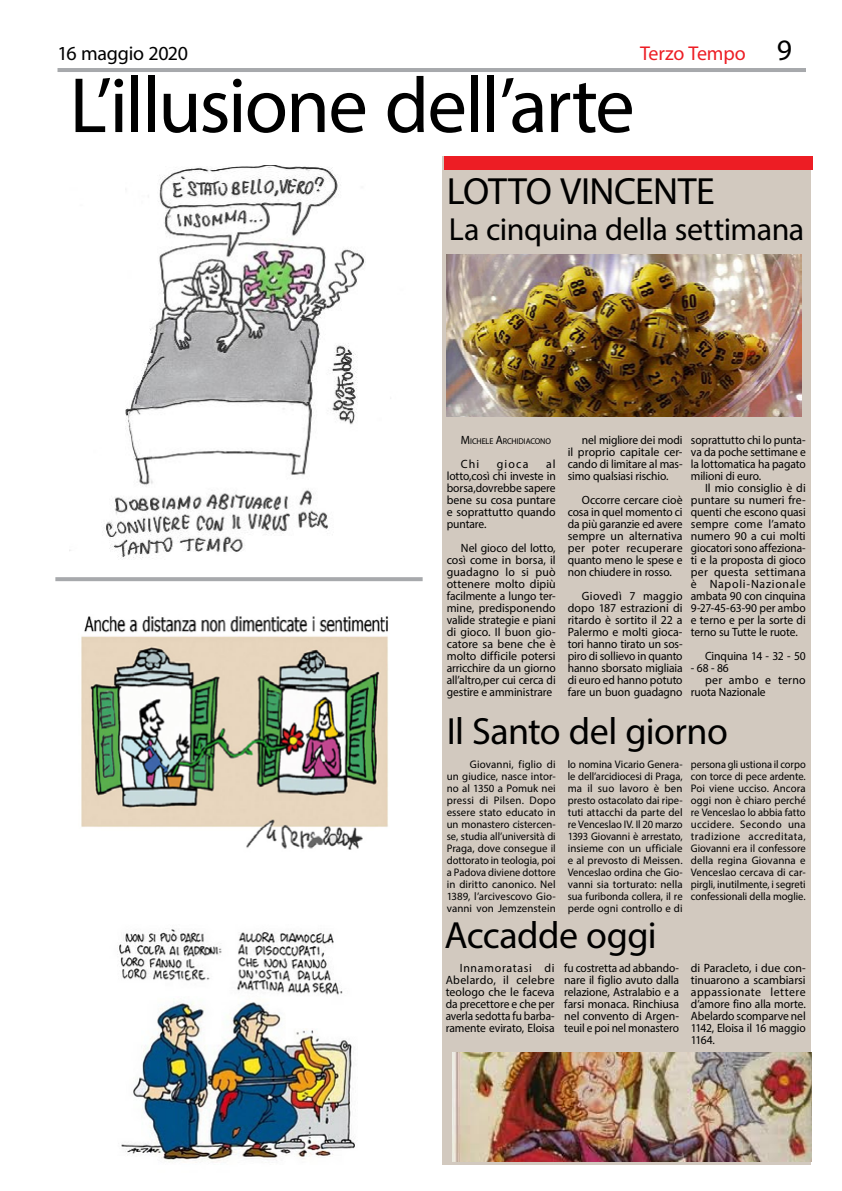
<style>
.page{position:relative;width:842px;height:1191px;background:#fff}
.page>*{position:absolute;margin:0;border:0;box-sizing:border-box;transform-origin:0 0}
.t1{font:79px "Myriad Pro";letter-spacing:-.03em;color:#000}
.t2{font:38px "Myriad Pro";letter-spacing:-.015em;color:#000}
.t3{font:32px "Myriad Pro";letter-spacing:-.015em;color:#000}
.t4{font:20px "Myriad Pro";letter-spacing:-.015em;color:#000}
.t5{font:20px "Myriad Pro";letter-spacing:-.01em;color:#ed1d24}
.t6{font:12px/12px "Myriad Pro";letter-spacing:-.01em;color:#000;text-align:justify}
.t7{font:12px/12px "Myriad Pro";letter-spacing:-.01em;color:#000;text-align:justify;scale:.96 1}
.t8{font:12px/12px "Myriad Pro";letter-spacing:-.01em;color:#000;text-align:justify;scale:.95 1}
.t9{font:12px "Myriad Pro";letter-spacing:.02em;color:#000}
.t10{font:11px/12px "Myriad Pro";color:#000;text-align:justify;scale:.96 1}
.t11{font:11px/12px "Myriad Pro";color:#000;text-align:justify;scale:.95 1}
.t12{font:11px/12px "Myriad Pro";color:#000;text-align:justify}
.t13{font:8.4px "Myriad Pro";letter-spacing:-.01em;color:#000;scale:.96 1}
.s1{font-size:29.7px;color:#000}
.s2{font-size:12px}
</style>
<div class="page">
<img style="left:81px;top:616px;width:307px;height:234px">
<img style="left:119px;top:929px;width:236px;height:234px">
<hr style="left:57px;top:68px;width:749px;height:4px;background:#a7a9ac">
<img style="left:69px;top:166px;width:322px;height:393px">
<svg style="left:55px;top:577px;width:368px;height:4px"></svg>
<div style="left:442px;top:156px;width:369px;height:1008px;background:#d2c9bf"></div>
<div style="left:444px;top:156px;width:369px;height:13px;background:#ed1d24"></div>
<img style="left:447px;top:254px;width:354px;height:162px">
<img style="left:452px;top:1052px;width:359px;height:109px">
<h3 class="t4" style="left:57px;top:41px;width:132px">16 maggio 2020</h3>
<h3 class="t5" style="left:640px;top:41px;width:153px">Terzo Tempo <span class="s1">9</span></h3>
<h1 class="t1" style="left:70px;top:57px;width:567px">L’illusione dell’arte</h1>
<h2 class="t2" style="left:447px;top:168px;width:270px">LOTTO VINCENTE</h2>
<h3 class="t3" style="left:449px;top:210px;width:357px">La cinquina della settimana</h3>
<p class="t13" style="left:461px;top:436px;width:95px"><span class="s2">M</span>ICHELE <span class="s2">A</span>RCHIDIACONO</p>
<p class="t6" style="left:461px;top:458px;width:20px">Chi</p>
<p class="t6" style="left:497px;top:458px;width:33px">gioca</p>
<p class="t6" style="left:447px;top:458px;width:111px;text-indent:99px">al lotto,così chi investe in borsa,dovrebbe sapere bene su cosa puntare e soprattutto quando puntare.</p>
<p class="t6" style="left:447px;top:542px;width:110px;text-indent:14px">Nel gioco del lotto, così come in borsa, il guadagno lo si può ottenere molto dipiù facilmente a lungo ter&shy;mine, predisponendo valide strategie e piani di gioco. Il buon gio&shy;catore sa bene che è molto difficile potersi arricchire da un giorno all’altro,per cui cerca di gestire e amministrare</p>
<p class="t7" style="left:568px;top:434px;width:121px;text-indent:14px">nel migliore dei modi il proprio capitale cer&shy;cando di limitare al mas&shy;simo qualsiasi rischio.</p>
<p class="t6" style="left:568px;top:494px;width:116px;text-indent:14px">Occorre cercare cioè cosa in quel momento ci da più garanzie ed avere sempre un alternativa per poter recuperare quanto meno le spese e non chiudere in rosso.</p>
<p class="t6" style="left:568px;top:590px;width:116px;text-indent:14px">Giovedì 7 maggio dopo 187 estrazioni di ritardo è sortito il 22 a Palermo e molti gioca&shy;tori hanno tirato un sos&shy;piro di sollievo in quanto hanno sborsato migliaia di euro ed hanno potuto fare un buon guadagno</p>
<p class="t7" style="left:691px;top:434px;width:121px">soprattutto chi lo punta&shy;va da poche settimane e la lottomatica ha pagato milioni di euro.</p>
<p class="t6" style="left:691px;top:482px;width:116px;text-indent:14px">Il mio consiglio è di puntare su numeri fre&shy;quenti che escono quasi sempre come l’amato numero 90 a cui molti giocatori sono affeziona&shy;ti e la proposta di gioco per questa settimana è Napoli-Nazionale ambata 90 con cinquina 9-27-45-63-90 per ambo e terno e per la sorte di terno su Tutte le ruote.</p>
<p class="t6" style="left:705px;top:650px;width:102px">Cinquina 14 - 32 - 50</p>
<p class="t7" style="left:691px;top:662px;width:41px">- 68 - 86</p>
<p class="t9" style="left:705px;top:673px;width:102px">per ambo e terno</p>
<p class="t7" style="left:691px;top:686px;width:79px">ruota Nazionale</p>
<h2 class="t2" style="left:447px;top:708px;width:283px">Il Santo del giorno</h2>
<p class="t12" style="left:447px;top:758px;width:110px;text-indent:23px">Giovanni, figlio di un giudice, nasce intor&shy;no al 1350 a Pomuk nei pressi di Pilsen. Dopo essere stato educato in un monastero cistercen&shy;se, studia all’università di Praga, dove consegue il dottorato in teologia, poi a Padova diviene dottore in diritto canonico. Nel 1389, l’arcivescovo Gio&shy;vanni von Jemzenstein</p>
<p class="t10" style="left:568px;top:758px;width:121px">lo nomina Vicario Genera&shy;le dell’arcidiocesi di Praga, ma il suo lavoro è ben presto ostacolato dai ripe&shy;tuti attacchi da parte del re Venceslao IV. Il 20 marzo 1393 Giovanni è arrestato, insieme con un ufficiale e al prevosto di Meissen.<br>Venceslao ordina che Gio&shy;vanni sia torturato: nella sua furibonda collera, il re perde ogni controllo e di</p>
<p class="t11" style="left:691px;top:758px;width:122px">persona gli ustiona il corpo con torce di pece ardente.<br>Poi viene ucciso. Ancora oggi non è chiaro perché re Venceslao lo abbia fatto uccidere. Secondo una tradizione accreditata, Giovanni era il confessore della regina Giovanna e Venceslao cercava di car&shy;pirgli, inutilmente, i segreti confessionali della moglie.</p>
<h2 class="t2" style="left:445px;top:912px;width:214px">Accadde oggi</h2>
<p class="t6" style="left:446px;top:962px;width:110px;text-indent:14px">Innamoratasi di Abelardo, il celebre teologo che le faceva da precettore e che per averla sedotta fu barba&shy;ramente evirato, Eloisa</p>
<p class="t8" style="left:564px;top:962px;width:122px">fu costretta ad abbando&shy;nare il figlio avuto dalla relazione, Astralabio e a farsi monaca. Rinchiusa nel convento di Argen&shy;teuil e poi nel monastero</p>
<p class="t6" style="left:691px;top:962px;width:116px">di Paracleto, i due con&shy;tinuarono a scambiarsi appassionate lettere d’amore fino alla morte.<br>Abelardo scomparve nel 1142, Eloisa il 16 maggio 1164.</p>
</div>
